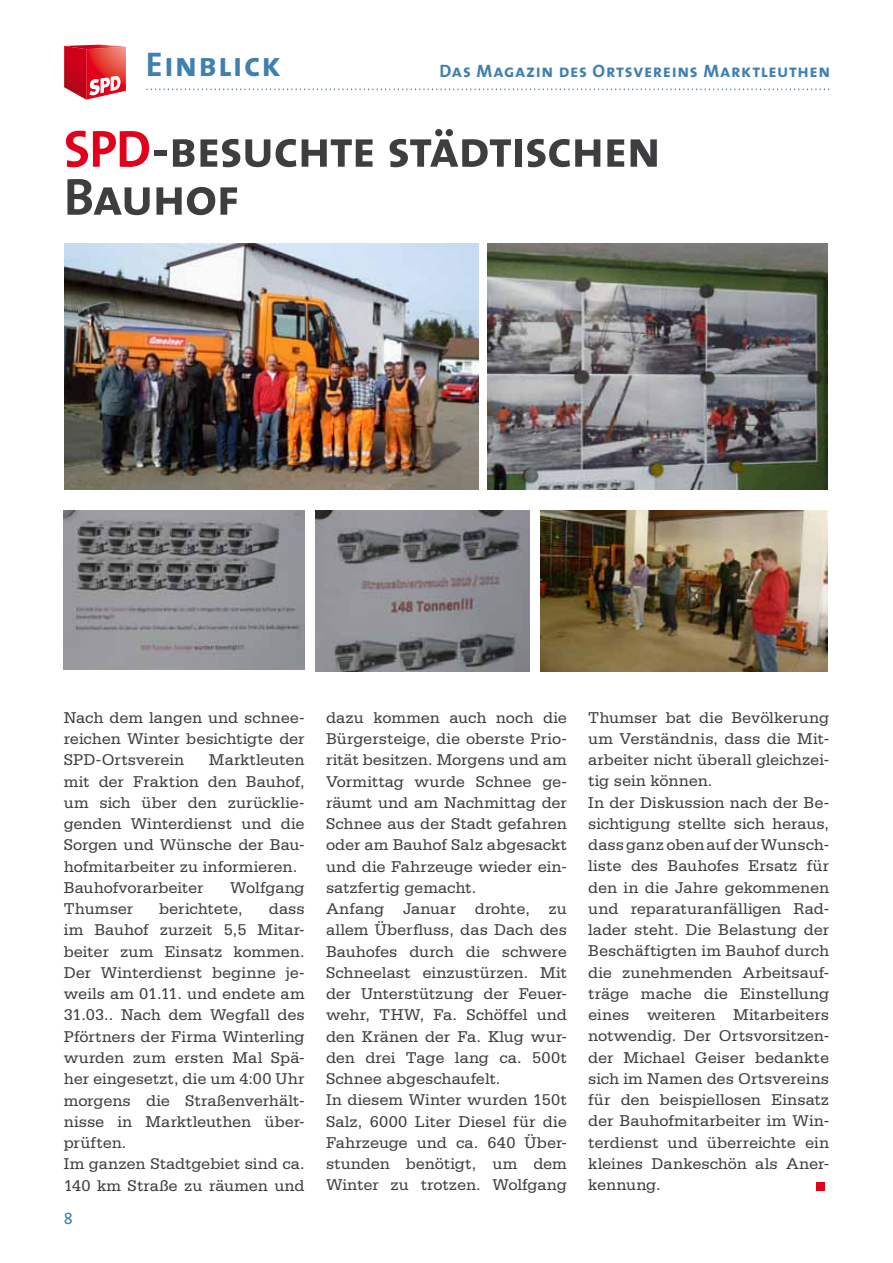
<style>
.page{position:relative;width:893px;height:1263px;background:#fff}
.page>*{position:absolute;margin:0;border:0;box-sizing:border-box;transform-origin:0 0}
.t1{font:52.5px/48px "The Sans Bold Caps";letter-spacing:-.02em;color:#3e3d40}
.t2{font:34.35px "The Sans Bold Caps";letter-spacing:.03em;color:#3e80b0}
.t3{font:18px "The Sans Bold Caps";letter-spacing:.035em;color:#3e80b0}
.t4{font:16.5px/21.3px "Serifa Std";letter-spacing:-.005em;color:#3e3d40}
.t5{font:16.5px "The Sans Expert";color:#3e80b0}
.s1{color:#e2001a}
</style>
<div class="page">
<svg style="left:64px;top:45px;width:62px;height:55px"></svg>
<svg style="left:147px;top:89px;width:682px;height:1px"></svg>
<div style="left:817px;top:1182px;width:8px;height:9px;background:#e2001a"></div>
<img style="left:64px;top:243px;width:414px;height:246px">
<img style="left:541px;top:510px;width:287px;height:161px">
<img style="left:488px;top:243px;width:340px;height:246px">
<img style="left:315px;top:510px;width:215px;height:161px">
<img style="left:64px;top:510px;width:241px;height:159px">
<h2 class="t2" style="left:146px;top:36px;width:136px">Einblick</h2>
<p class="t3" style="left:440px;top:56px;width:392px">Das Magazin des Ortsvereins Marktleuthen</p>
<h1 class="t1" style="left:64px;top:124px;width:599px"><span class="s1">SPD</span>-besuchte städtischen<br>Bauhof</h1>
<p class="t4" style="left:64px;top:707px;width:242px;text-align:justify">Nach dem langen und schnee&shy;reichen Winter besichtigte der SPD-Ortsverein</p>
<p class="t4" style="left:64px;top:749px;width:242px;text-indent:145px">Marktleuten mit der Fraktion den Bauhof, um sich über den zurücklie&shy;genden Winterdienst und die<br>Sorgen und Wünsche der Bau&shy;hofmitarbeiter zu informieren.<br>Bauhofvorarbeiter</p>
<p class="t4" style="left:230px;top:877px;width:76px">Wolfgang</p>
<p class="t4" style="left:64px;top:898px;width:242px;text-indent:205px">dass im Bauhof zurzeit 5,5 Mitar&shy;beiter zum Einsatz kommen.<br>Der Winterdienst beginne je&shy;weils am 01.11. und endete am<br>31.03.. Nach dem Wegfall des<br>Pförtners der Firma Winterling wurden zum ersten Mal Spä&shy;her eingesetzt, die um 4:00 Uhr morgens die Straßenverhält&shy;nisse in Marktleuthen über&shy;prüften.<br>Im ganzen Stadtgebiet sind ca.<br>140 km Straße zu räumen und</p>
<p class="t4" style="left:64px;top:898px;width:71px">Thumser</p>
<p class="t4" style="left:159px;top:898px;width:85px">berichtete,</p>
<p class="t5" style="left:64px;top:1205px;width:11px">8</p>
<p class="t4" style="left:326px;top:707px;width:242px">dazu kommen auch noch die<br>Bürgersteige, die oberste Prio&shy;rität besitzen. Morgens und am<br>Vormittag wurde Schnee ge&shy;räumt und am Nachmittag der<br>Schnee aus der Stadt gefahren oder am Bauhof Salz abgesackt und die Fahrzeuge wieder ein&shy;satzfertig gemacht.<br>Anfang Januar drohte, zu allem Überfluss, das Dach des<br>Bauhofes durch die schwere<br>Schneelast einzustürzen. Mit der Unterstützung der Feuer&shy;wehr, THW, Fa. Schöffel und den Kränen der Fa. Klug wur&shy;den drei Tage lang ca. 500t<br>Schnee abgeschaufelt.<br>In diesem Winter wurden 150t<br>Salz, 6000 Liter Diesel für die<br>Fahrzeuge und ca. 640 Über&shy;stunden benötigt, um dem<br>Winter zu trotzen. Wolfgang</p>
<p class="t4" style="left:588px;top:707px;width:242px">Thumser bat die Bevölkerung um Verständnis, dass die Mit&shy;arbeiter nicht überall gleichzei&shy;tig sein können.<br>In der Diskussion nach der Be&shy;sichtigung stellte sich heraus, dass ganz oben auf der Wunsch&shy;liste des Bauhofes Ersatz für den in die Jahre gekommenen und reparaturanfälligen Rad&shy;lader steht. Die Belastung der<br>Beschäftigten im Bauhof durch die zunehmenden Arbeitsauf&shy;träge mache die Einstellung eines weiteren Mitarbeiters notwendig. Der Ortsvorsitzen&shy;der Michael Geiser bedankte sich im Namen des Ortsvereins für den beispiellosen Einsatz der Bauhofmitarbeiter im Win&shy;terdienst und überreichte ein kleines Dankeschön als Aner&shy;kennung.</p>
</div>
